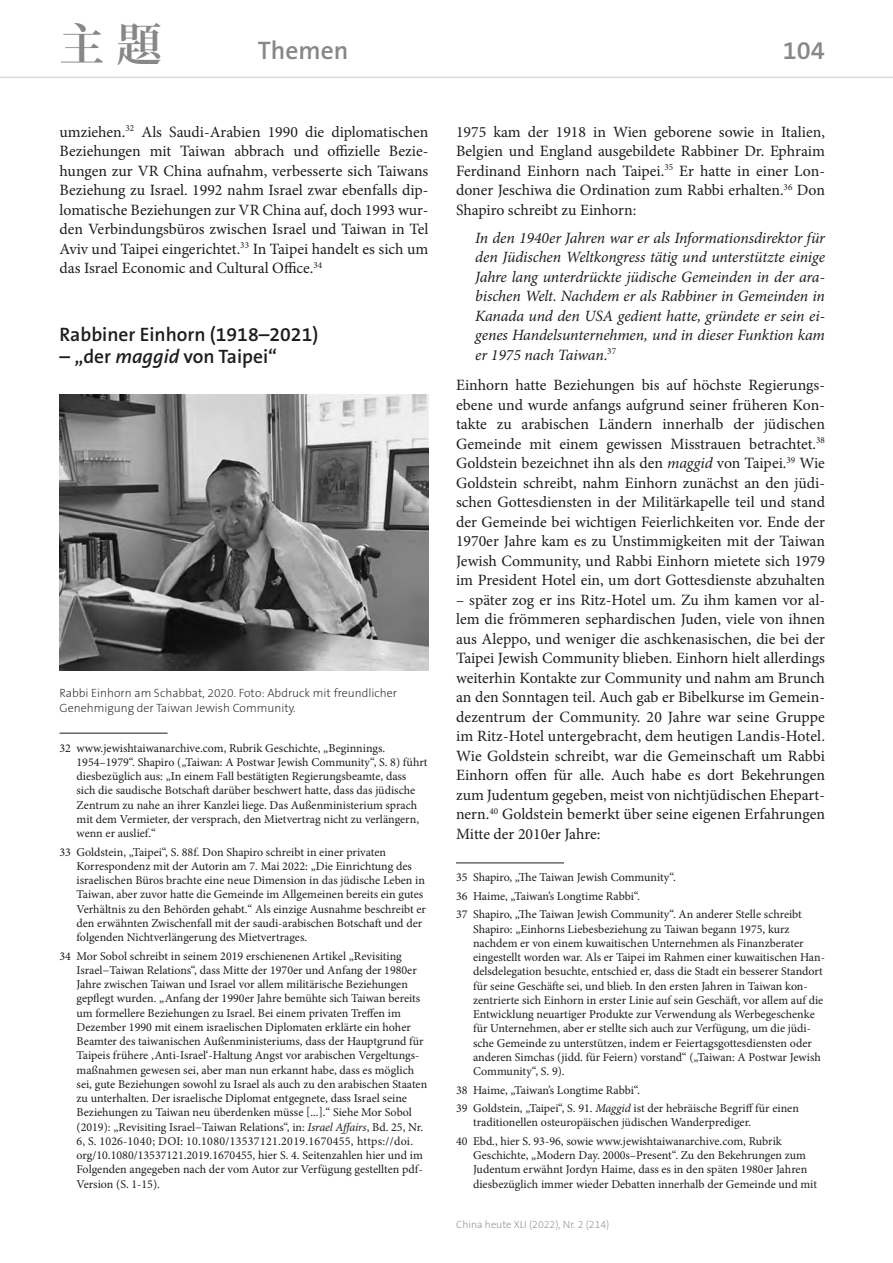
<style>
.page{position:relative;width:893px;height:1263px;background:#fff}
.page>*{position:absolute;margin:0;border:0;box-sizing:border-box;transform-origin:0 0}
.t1{font:700 45px "Koz Min Pr 6 N";color:#878787}
.t2{font:600 25.5px "The Sans B6";color:#878787}
.Überschrift_2{font:600 19.5px "The Sans B6";color:#1d1d1b}
.Grundtext_ohne_Einzu{font:15.75px/19.5px "Minion Pro";color:#1d1d1b;text-align:justify}
.Blockzitat{font:italic 15.75px/19.5px "Minion Pro";letter-spacing:-.01em;color:#1d1d1b;text-align:justify}
.Fußnoten{font:12px/14.2px "Minion Pro";color:#1d1d1b}
.Bildunterschrift{font:200 12px/15px "The Sans B2";color:#1d1d1b}
.t3{font:200 10.5px "The Sans B2";color:#878787}
.s1{font-style:italic}
.s2{font-style:normal}
</style>
<div class="page">
<hr style="left:0;top:77px;width:893px;height:1px;background:#dadada">
<hr style="left:60px;top:733px;width:108px;height:1px;background:#1d1d1b">
<hr style="left:456px;top:863px;width:108px;height:1px;background:#1d1d1b">
<img style="left:60px;top:394px;width:368px;height:277px">
<h1 class="t1" style="left:60px;top:19px;width:104px">主 題</h1>
<h2 class="t2" style="left:258px;top:37px;width:92px">Themen</h2>
<h2 class="t2" style="left:783px;top:37px;width:44px">104</h2>
<p class="Grundtext_ohne_Einzu" style="left:60px;top:122px;width:370px">umziehen.<sup>32</sup> Als Saudi-Arabien 1990 die diplomatischen Beziehungen mit Taiwan abbrach und offizielle Bezie&shy;hungen zur VR China aufnahm, verbesserte sich Taiwans Beziehung zu Israel. 1992 nahm Israel zwar ebenfalls dip&shy;lomatische Beziehungen zur VR China auf, doch 1993 wur&shy;den Verbindungsbüros zwischen Israel und Taiwan in Tel Aviv und Taipei eingerichtet.<sup>33</sup> In Taipei handelt es sich um das Israel Economic and Cultural Office.<sup>34</sup></p>
<p class="Überschrift_2" style="left:60px;top:323px;width:260px">Rabbiner Einhorn (1918–2021)</p>
<p class="Überschrift_2" style="left:60px;top:346px;width:219px">– „der <span class="s1">maggid</span> von Taipei“</p>
<p class="Bildunterschrift" style="left:60px;top:685px;width:339px">Rabbi Einhorn am Schabbat, 2020. Foto: Abdruck mit freundlicher<br>Genehmigung der Taiwan Jewish Community.</p>
<p class="Fußnoten" style="left:77px;top:741px;width:353px;text-indent:-17px">32 www.jewishtaiwanarchive.com, Rubrik Geschichte, „Beginnings.<br>1954–1979“. Shapiro („Taiwan: A Postwar Jewish Community“, S. 8) führt diesbezüglich aus: „In einem Fall bestätigten Regierungsbeamte, dass sich die saudische Botschaft darüber beschwert hatte, dass das jüdische Zentrum zu nahe an ihrer Kanzlei liege. Das Außenministerium sprach mit dem Vermieter, der versprach, den Mietvertrag nicht zu verlängern, wenn er auslief.“</p>
<p class="Fußnoten" style="left:77px;top:845px;width:351px;text-indent:-17px">33 Goldstein, „Taipei“, S. 88f. Don Shapiro schreibt in einer privaten Korrespondenz mit der Autorin am 7. Mai 2022: „Die Einrichtung des israelischen Büros brachte eine neue Dimension in das jüdische Leben in Taiwan, aber zuvor hatte die Gemeinde im Allgemeinen bereits ein gutes Verhältnis zu den Behörden gehabt.“ Als einzige Ausnahme beschreibt er den erwähnten Zwischenfall mit der saudi-arabischen Botschaft und der folgenden Nichtverlängerung des Mietvertrages.</p>
<p class="Fußnoten" style="left:77px;top:949px;width:352px;text-indent:-17px">34 Mor Sobol schreibt in seinem 2019 erschienenen Artikel „Revisiting Israel−Taiwan Relations“, dass Mitte der 1970er und Anfang der 1980er Jahre zwischen Taiwan und Israel vor allem militärische Beziehungen gepflegt wurden. „Anfang der 1990er Jahre bemühte sich Taiwan bereits um formellere Beziehungen zu Israel. Bei einem privaten Treffen im Dezember 1990 mit einem israelischen Diplomaten erklärte ein hoher Beamter des taiwanischen Außenministeriums, dass der Hauptgrund für Taipeis frühere ‚Anti-Israel‘-Haltung Angst vor arabischen Vergeltungs&shy;maßnahmen gewesen sei, aber man nun erkannt habe, dass es möglich sei, gute Beziehungen sowohl zu Israel als auch zu den arabischen Staaten zu unterhalten. Der israelische Diplomat entgegnete, dass Israel seine Beziehungen zu Taiwan neu überdenken müsse [...].“ Siehe Mor Sobol (2019): „Revisiting Israel−Taiwan Relations“, in: <span class="s1">Israel Affairs</span>, Bd. 25, Nr.<br>6, S. 1026-1040; DOI: 10.1080/13537121.2019.1670455, https://doi. org/10.1080/13537121.2019.1670455, hier S. 4. Seitenzahlen hier und im Folgenden angegeben nach der vom Autor zur Verfügung gestellten pdf-Version (S. 1-15).</p>
<p class="Grundtext_ohne_Einzu" style="left:456px;top:122px;width:370px">1975 kam der 1918 in Wien geborene sowie in Italien, Belgien und England ausgebildete Rabbiner Dr. Ephraim Ferdinand Einhorn nach Taipei.<sup>35</sup> Er hatte in einer Lon&shy;doner Jeschiwa die Ordination zum Rabbi erhalten.<sup>36</sup> Don Shapiro schreibt zu Einhorn:</p>
<p class="Blockzitat" style="left:475px;top:228px;width:351px">In den 1940er Jahren war er als Informationsdirektor für den Jüdischen Weltkongress tätig und unterstützte einige Jahre lang unterdrückte jüdische Gemeinden in der ara&shy;bischen Welt. Nachdem er als Rabbiner in Gemeinden in Kanada und den USA gedient hatte, gründete er sein ei&shy;genes Handelsunternehmen, und in dieser Funktion kam er 1975 nach Taiwan<span class="s2">.</span><sup>37</sup></p>
<p class="Grundtext_ohne_Einzu" style="left:456px;top:375px;width:370px">Einhorn hatte Beziehungen bis auf höchste Regierungs&shy;ebene und wurde anfangs aufgrund seiner früheren Kon&shy;takte zu arabischen Ländern innerhalb der jüdischen Gemeinde mit einem gewissen Misstrauen betrachtet.<sup>38<br></sup>Goldstein bezeichnet ihn als den <span class="s1">maggid</span> von Taipei.<sup>39</sup> Wie Goldstein schreibt, nahm Einhorn zunächst an den jüdi&shy;schen Gottesdiensten in der Militärkapelle teil und stand der Gemeinde bei wichtigen Feierlichkeiten vor. Ende der 1970er Jahre kam es zu Unstimmigkeiten mit der Taiwan Jewish Community, und Rabbi Einhorn mietete sich 1979 im President Hotel ein, um dort Gottesdienste abzuhalten</p>
<p class="Grundtext_ohne_Einzu" style="left:456px;top:590px;width:370px">– später zog er ins Ritz-Hotel um. Zu ihm kamen vor al&shy;lem die frömmeren sephardischen Juden, viele von ihnen aus Aleppo, und weniger die aschkenasischen, die bei der Taipei Jewish Community blieben. Einhorn hielt allerdings weiterhin Kontakte zur Community und nahm am Brunch an den Sonntagen teil. Auch gab er Bibelkurse im Gemein&shy;dezentrum der Community. 20 Jahre war seine Gruppe im Ritz-Hotel untergebracht, dem heutigen Landis-Hotel.<br>Wie Goldstein schreibt, war die Gemeinschaft um Rabbi Einhorn offen für alle. Auch habe es dort Bekehrungen zum Judentum gegeben, meist von nichtjüdischen Ehepart&shy;nern.<sup>40</sup> Goldstein bemerkt über seine eigenen Erfahrungen Mitte der 2010er Jahre:</p>
<p class="Fußnoten" style="left:456px;top:870px;width:221px">35 Shapiro, „The Taiwan Jewish Community“.</p>
<p class="Fußnoten" style="left:456px;top:889px;width:185px">36 Haime, „Taiwan’s Longtime Rabbi“.</p>
<p class="Fußnoten" style="left:473px;top:907px;width:353px;text-indent:-17px">37 Shapiro, „The Taiwan Jewish Community“. An anderer Stelle schreibt Shapiro: „Einhorns Liebesbeziehung zu Taiwan begann 1975, kurz nachdem er von einem kuwaitischen Unternehmen als Finanzberater eingestellt worden war. Als er Taipei im Rahmen einer kuwaitischen Han&shy;delsdelegation besuchte, entschied er, dass die Stadt ein besserer Standort für seine Geschäfte sei, und blieb. In den ersten Jahren in Taiwan kon&shy;zentrierte sich Einhorn in erster Linie auf sein Geschäft, vor allem auf die Entwicklung neuartiger Produkte zur Verwendung als Werbegeschenke für Unternehmen, aber er stellte sich auch zur Verfügung, um die jüdi&shy;sche Gemeinde zu unterstützen, indem er Feiertagsgottesdiensten oder anderen Simchas (jidd. für Feiern) vorstand“ („Taiwan: A Postwar Jewish Community“, S. 9).</p>
<p class="Fußnoten" style="left:456px;top:1083px;width:185px">38 Haime, „Taiwan’s Longtime Rabbi“.</p>
<p class="Fußnoten" style="left:473px;top:1101px;width:327px;text-indent:-17px">39 Goldstein, „Taipei“, S. 91. <span class="s1">Maggid</span> ist der hebräische Begriff für einen traditionellen osteuropäischen jüdischen Wanderprediger.</p>
<p class="Fußnoten" style="left:473px;top:1134px;width:345px;text-indent:-17px">40 Ebd., hier S. 93-96, sowie www.jewishtaiwanarchive.com, Rubrik Geschichte, „Modern Day. 2000s–Present“. Zu den Bekehrungen zum Judentum erwähnt Jordyn Haime, dass es in den späten 1980er Jahren diesbezüglich immer wieder Debatten innerhalb der Gemeinde und mit</p>
<p class="t3" style="left:456px;top:1218px;width:155px">China heute XLI (2022), Nr. 2 (214)</p>
</div>
